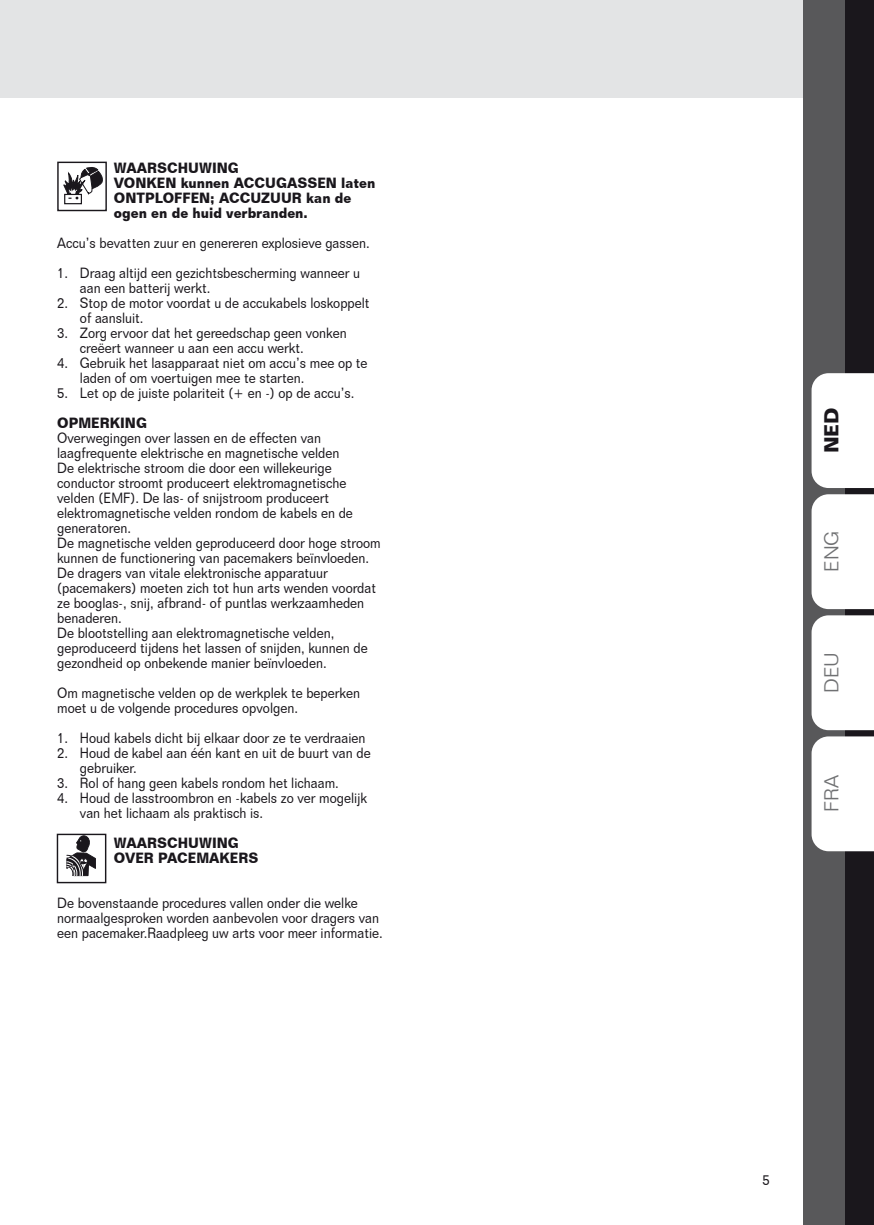
<style>
.page{position:relative;width:874px;height:1225px;background:#fff}
.page>*{position:absolute;margin:0;border:0;box-sizing:border-box;transform-origin:0 0}
.t1{font:300 19.6px "Folio BT";color:#707173}
.t2{font:700 19.6px "Folio BT";color:#1a171c}
.t3{font:14.4px/15px "Folio BT";color:#1a171c;scale:.9 1}
.t4{font:700 14.4px/15px "Folio BT";color:#1a171c;scale:.9 1}
</style>
<div class="page">
<div style="left:0;top:0;width:856px;height:97px;background:#e3e4e5"></div>
<div style="left:802px;top:0;width:48px;height:1225px;background:#58585a"></div>
<div style="left:845px;top:0;width:28px;height:1225px;background:#1a171c"></div>
<svg style="left:63px;top:167px;width:40px;height:38px"></svg>
<div style="left:57px;top:162px;width:50px;height:49px;border:1px solid #1a171c"></div>
<svg style="left:66px;top:835px;width:30px;height:41px"></svg>
<div style="left:57px;top:833px;width:49px;height:50px;border:1px solid #1a171c"></div>
<div style="left:811px;top:373px;width:62px;height:115px;background:#fff"></div>
<div style="left:811px;top:494px;width:62px;height:115px;background:#fff"></div>
<div style="left:811px;top:615px;width:62px;height:115px;background:#fff"></div>
<div style="left:811px;top:736px;width:62px;height:115px;background:#fff"></div>
<p class="t4" style="left:114px;top:160px;width:140px">WAARSCHUWING</p>
<p class="t4" style="left:114px;top:175px;width:292px">VONKEN kunnen ACCUGASSEN laten<br>ONTPLOFFEN; ACCUZUUR kan de ogen en de huid verbranden.</p>
<p class="t3" style="left:57px;top:235px;width:348px">Accu’s bevatten zuur en genereren explosieve gassen.</p>
<p class="t3" style="left:80px;top:265px;width:313px;text-indent:-23px">1. Draag altijd een gezichtsbescherming wanneer u aan een batterij werkt.</p>
<p class="t3" style="left:80px;top:295px;width:323px;text-indent:-23px">2. Stop de motor voordat u de accukabels loskoppelt of aansluit.</p>
<p class="t3" style="left:80px;top:325px;width:298px;text-indent:-23px">3. Zorg ervoor dat het gereedschap geen vonken creëert wanneer u aan een accu werkt.</p>
<p class="t3" style="left:80px;top:355px;width:321px;text-indent:-23px">4. Gebruik het lasapparaat niet om accu’s mee op te laden of om voertuigen mee te starten.</p>
<p class="t3" style="left:57px;top:385px;width:331px">5. Let op de juiste polariteit (+ en -) op de accu’s.</p>
<p class="t4" style="left:57px;top:415px;width:101px">OPMERKING</p>
<p class="t3" style="left:57px;top:430px;width:294px">Overwegingen over lassen en de effecten van</p>
<p class="t3" style="left:57px;top:445px;width:315px">laagfrequente elektrische en magnetische velden</p>
<p class="t3" style="left:57px;top:460px;width:330px">De elektrische stroom die door een willekeurige conductor stroomt produceert elektromagnetische velden (EMF). De las- of snijstroom produceert elektromagnetische velden rondom de kabels en de generatoren.</p>
<p class="t3" style="left:57px;top:535px;width:361px">De magnetische velden geproduceerd door hoge stroom kunnen de functionering van pacemakers beïnvloeden.<br>De dragers van vitale elektronische apparatuur (pacemakers) moeten zich tot hun arts wenden voordat ze booglas-, snij, afbrand- of puntlas werkzaamheden benaderen.</p>
<p class="t3" style="left:57px;top:625px;width:346px">De blootstelling aan elektromagnetische velden, geproduceerd tijdens het lassen of snijden, kunnen de gezondheid op onbekende manier beïnvloeden.</p>
<p class="t3" style="left:57px;top:685px;width:338px">Om magnetische velden op de werkplek te beperken moet u de volgende procedures opvolgen.</p>
<p class="t3" style="left:57px;top:730px;width:344px">1. Houd kabels dicht bij elkaar door ze te verdraaien</p>
<p class="t3" style="left:80px;top:745px;width:324px;text-indent:-23px">2. Houd de kabel aan één kant en uit de buurt van de gebruiker.</p>
<p class="t3" style="left:57px;top:775px;width:314px">3. Rol of hang geen kabels rondom het lichaam.</p>
<p class="t3" style="left:80px;top:790px;width:320px;text-indent:-23px">4. Houd de lasstroombron en -kabels zo ver mogelijk van het lichaam als praktisch is.</p>
<p class="t4" style="left:114px;top:835px;width:140px">WAARSCHUWING</p>
<p class="t4" style="left:114px;top:850px;width:162px">OVER PACEMAKERS</p>
<p class="t3" style="left:57px;top:895px;width:363px">De bovenstaande procedures vallen onder die welke normaalgesproken worden aanbevolen voor dragers van een pacemaker.Raadpleeg uw arts voor meer informatie.</p>
<p class="t2" style="left:819px;top:453px;width:48px;rotate:-90deg">ned</p>
<p class="t1" style="left:819px;top:572px;width:43px;rotate:-90deg">eng</p>
<p class="t1" style="left:819px;top:693px;width:43px;rotate:-90deg">deu</p>
<p class="t1" style="left:819px;top:812px;width:38px;rotate:-90deg">fra</p>
<p class="t3" style="left:762px;top:1172px;width:10px">5</p>
</div>
